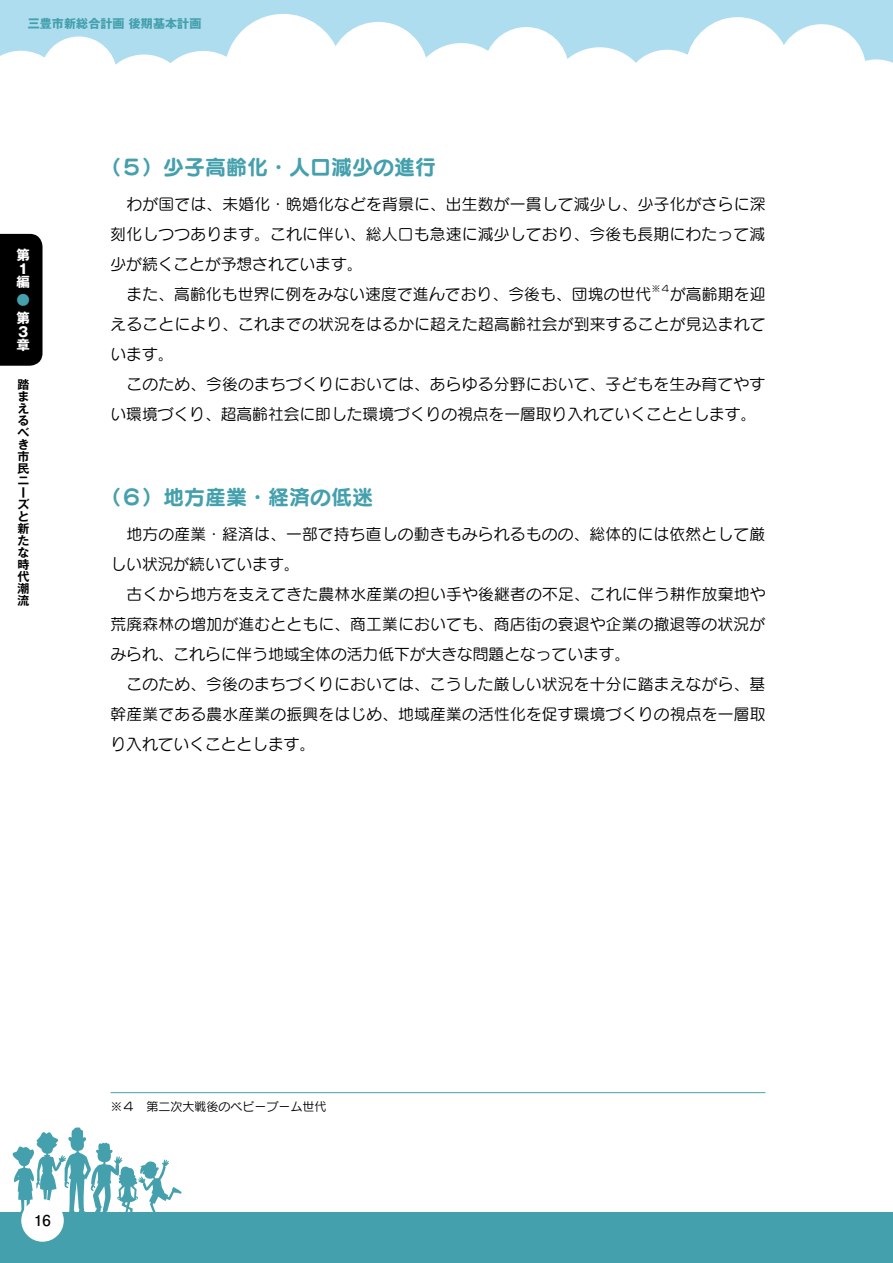
<style>
.page{position:relative;width:893px;height:1263px;background:#fff}
.page>*{position:absolute;margin:0;border:0;box-sizing:border-box;transform-origin:0 0}
.t1{font:21px "Seurat Pro B";color:#45a0ad}
.t2{font:15.75px/30px "Seurat Pro M";letter-spacing:.015em;color:#000}
.t3{font:700 15px "Futo Go B101 Pr 5";color:#000}
.t4{font:700 13.5px/13.5px "Gothic MB101 Pr 5";color:#fff}
.t5{font:700 13.5px "Gothic MB101 Pr 5";color:#45a0ad}
.t6{font:700 12px/12px "Gothic MB101 Pr 5 De";color:#000}
.t7{font:12px "Seurat Pro M";color:#000}
.t8{font:700 12px "Gothic MB101 Pr 5";letter-spacing:.01em;color:#45a0ad}
.t9{font:9.15px "Seurat Pro M";color:#000}
</style>
<div class="page">
<div style="left:0;top:1135px;width:893px;height:128px;background:#45a0ad"></div>
<div style="left:0;top:995px;width:893px;height:217px;background:#fff"></div>
<div style="left:0;top:0;width:893px;height:134px;background:#aeddf0"></div>
<svg style="left:207px;top:14px;width:181px;height:120px;background:#f4fafd"></svg>
<svg style="left:0;top:36px;width:207px;height:98px;background:#f2f9fc"></svg>
<svg style="left:377px;top:23px;width:242px;height:111px"></svg>
<svg style="left:619px;top:17px;width:249px;height:117px"></svg>
<svg style="left:12px;top:1127px;width:170px;height:89px"></svg>
<div style="left:868px;top:59px;width:25px;height:75px;background:#fff"></div>
<div style="left:0;top:234px;width:43px;height:132px;background:#000"></div>
<hr style="left:111px;top:1092px;width:654px;height:1px;background:#45a0ad">
<div style="left:21px;top:1199px;width:43px;height:43px;background:#fff;border-radius:50%"></div>
<p class="t8" style="left:28px;top:13px;width:175px">三豊市新総合計画 後期基本計画</p>
<p class="t4" style="left:17px;top:247px;width:14px">第<br>１編</p>
<p class="t5" style="left:17px;top:289px;width:14px">●</p>
<p class="t4" style="left:17px;top:310px;width:14px">第<br>３章</p>
<p class="t6" style="left:17px;top:378px;width:13px">踏まえるべき市民ニーズと新たな時代潮流</p>
<h1 class="t1" style="left:100px;top:153px;width:337px">（５）少子高齢化・人口減少の進行</h1>
<p class="t2" style="left:111px;top:188px;width:656px">　わが国では、未婚化・晩婚化などを背景に、出生数が一貫して減少し、少子化がさらに深刻化しつつあります。これに伴い、総人口も急速に減少しており、今後も長期にわたって減少が続くことが予想されています。<br>　また、高齢化も世界に例をみない速度で進んでおり、今後も、団塊の世代</p>
<p class="t9" style="left:651px;top:283px;width:20px">※４</p>
<p class="t2" style="left:111px;top:278px;width:656px;text-indent:559px">が高齢期を迎えることにより、これまでの状況をはるかに超えた超高齢社会が到来することが見込まれています。<br>　このため、今後のまちづくりにおいては、あらゆる分野において、子どもを生み育てやすい環境づくり、超高齢社会に即した環境づくりの視点を一層取り入れていくこととします。</p>
<h1 class="t1" style="left:100px;top:483px;width:274px">（６）地方産業・経済の低迷</h1>
<p class="t2" style="left:111px;top:518px;width:656px">　地方の産業・経済は、一部で持ち直しの動きもみられるものの、総体的には依然として厳しい状況が続いています。<br>　古くから地方を支えてきた農林水産業の担い手や後継者の不足、これに伴う耕作放棄地や荒廃森林の増加が進むとともに、商工業においても、商店街の衰退や企業の撤退等の状況がみられ、これらに伴う地域全体の活力低下が大きな問題となっています。<br>　このため、今後のまちづくりにおいては、こうした厳しい状況を十分に踏まえながら、基幹産業である農水産業の振興をはじめ、地域産業の活性化を促す環境づくりの視点を一層取り入れていくこととします。</p>
<p class="t3" style="left:34px;top:1208px;width:17px">16</p>
<p class="t7" style="left:111px;top:1098px;width:218px">※４　第二次大戦後のベビーブーム世代</p>
</div>
